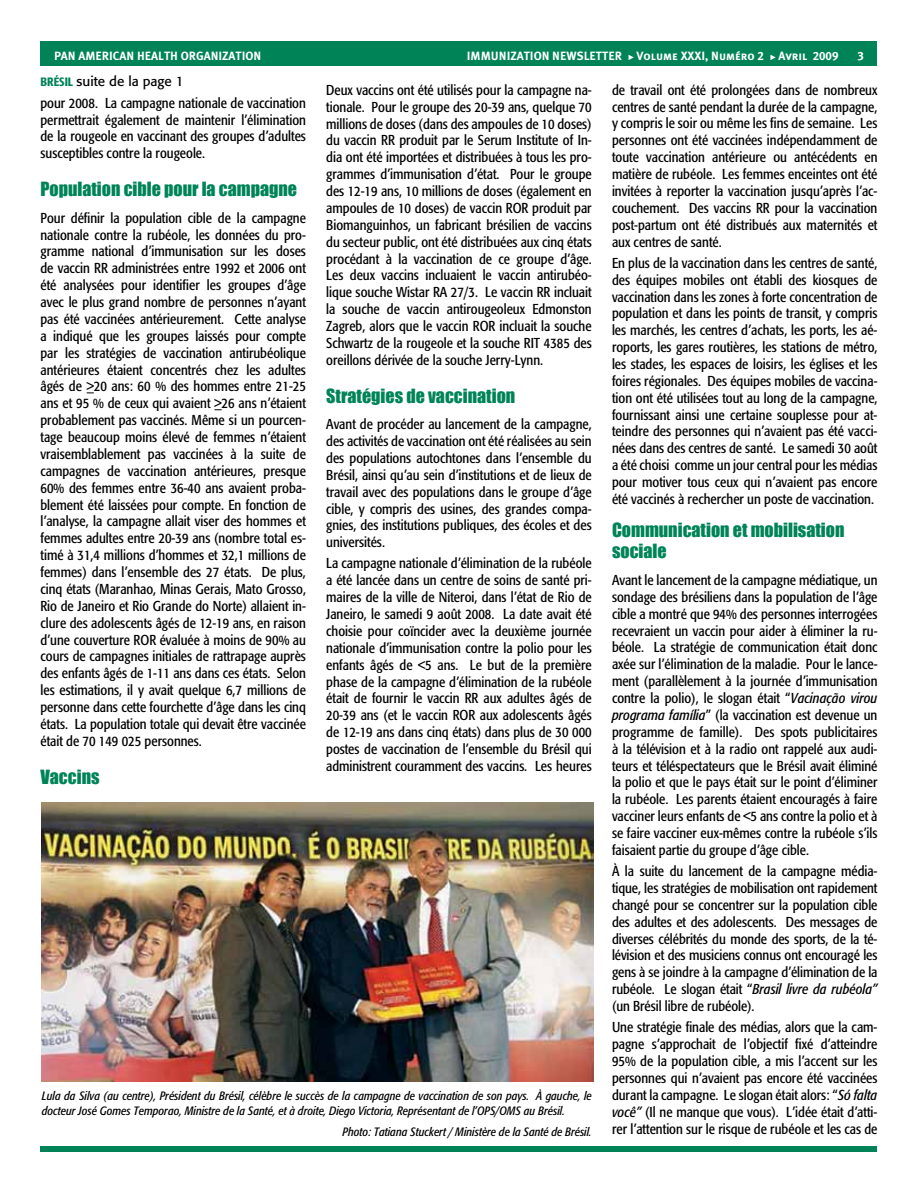
<style>
.page{position:relative;width:918px;height:1188px;background:#fff}
.page>*{position:absolute;margin:0;border:0;box-sizing:border-box;transform-origin:0 0}
.t1{font:18px/21.6px "Impact";color:#008457}
.t2{font:condensed 14.25px/16.8px "Formata";color:#000;text-align:justify}
.t3{font:13.5px "Formata";color:#000}
.t4{font:italic condensed 12px/15px "Formata";color:#000}
.t5{font:12px "Meta Plus Bold Caps";color:#fff}
.s1{font-weight:500;font-stretch:condensed;font-size:12px;color:#008457}
.s2{font-style:italic}
</style>
<div class="page">
<div style="left:40px;top:41px;width:838px;height:25px;background:#008457"></div>
<svg style="left:629px;top:55px;width:5px;height:5px"></svg>
<svg style="left:770px;top:55px;width:6px;height:5px"></svg>
<div style="left:40px;top:1146px;width:838px;height:6px;background:#008457"></div>
<img style="left:42px;top:803px;width:552px;height:278px">
<p class="t5" style="left:54px;top:49px;width:209px">PAN AMERICAN HEALTH ORGANIZATION</p>
<p class="t5" style="left:467px;top:49px;width:373px">IMMUNIZATION NEWSLETTER Volume XXXI, Numéro 2 Avril 2009</p>
<p class="t5" style="left:858px;top:49px;width:8px">3</p>
<p class="t3" style="left:40px;top:73px;width:145px"><span class="s1">BRÉSIL</span> suite de la page 1</p>
<p class="t2" style="left:40px;top:94px;width:267px">pour 2008. La campagne nationale de vaccination permettrait également de maintenir l’élimination de la rougeole en vaccinant des groupes d’adultes susceptibles contre la rougeole.</p>
<p class="t1" style="left:40px;top:178px;width:258px">Population cible pour la campagne</p>
<p class="t2" style="left:40px;top:209px;width:267px">Pour définir la population cible de la campagne nationale contre la rubéole, les données du pro&shy;gramme national d’immunisation sur les doses de vaccin RR administrées entre 1992 et 2006 ont été analysées pour identifier les groupes d’âge avec le plus grand nombre de personnes n’ayant pas été vaccinées antérieurement. Cette analyse a indiqué que les groupes laissés pour compte par les stratégies de vaccination antirubéolique antérieures étaient concentrés chez les adultes âgés de &gt;20 ans: 60 % des hommes entre 21-25 ans et 95 % de ceux qui avaient &gt;26 ans n’étaient probablement pas vaccinés. Même si un pourcen&shy;tage beaucoup moins élevé de femmes n’étaient vraisemblablement pas vaccinées à la suite de campagnes de vaccination antérieures, presque 60% des femmes entre 36-40 ans avaient proba&shy;blement été laissées pour compte. En fonction de l’analyse, la campagne allait viser des hommes et femmes adultes entre 20-39 ans (nombre total es&shy;timé à 31,4 millions d’hommes et 32,1 millions de femmes) dans l’ensemble des 27 états. De plus, cinq états (Maranhao, Minas Gerais, Mato Grosso, Rio de Janeiro et Rio Grande do Norte) allaient in&shy;clure des adolescents âgés de 12-19 ans, en raison d’une couverture ROR évaluée à moins de 90% au cours de campagnes initiales de rattrapage auprès des enfants âgés de 1-11 ans dans ces états. Selon les estimations, il y avait quelque 6,7 millions de personne dans cette fourchette d’âge dans les cinq états. La population totale qui devait être vaccinée était de 70 149 025 personnes.</p>
<p class="t1" style="left:40px;top:765px;width:61px">Vaccins</p>
<p class="t2" style="left:612px;top:81px;width:267px">de travail ont été prolongées dans de nombreux centres de santé pendant la durée de la campagne, y compris le soir ou même les fins de semaine. Les personnes ont été vaccinées indépendamment de toute vaccination antérieure ou antécédents en matière de rubéole. Les femmes enceintes ont été invitées à reporter la vaccination jusqu’après l’ac&shy;couchement. Des vaccins RR pour la vaccination post-partum ont été distribués aux maternités et aux centres de santé.</p>
<p class="t2" style="left:612px;top:254px;width:267px">En plus de la vaccination dans les centres de santé, des équipes mobiles ont établi des kiosques de vaccination dans les zones à forte concentration de population et dans les points de transit, y compris les marchés, les centres d’achats, les ports, les aé&shy;roports, les gares routières, les stations de métro, les stades, les espaces de loisirs, les églises et les foires régionales. Des équipes mobiles de vaccina&shy;tion ont été utilisées tout au long de la campagne, fournissant ainsi une certaine souplesse pour at&shy;teindre des personnes qui n’avaient pas été vacci&shy;nées dans des centres de santé. Le samedi 30 août a été choisi comme un jour central pour les médias pour motiver tous ceux qui n’avaient pas encore été vaccinés à rechercher un poste de vaccination.</p>
<p class="t1" style="left:612px;top:518px;width:234px">Communication et mobilisation sociale</p>
<p class="t2" style="left:612px;top:572px;width:267px">Avant le lancement de la campagne médiatique, un sondage des brésiliens dans la population de l’âge cible a montré que 94% des personnes interrogées recevraient un vaccin pour aider à éliminer la ru&shy;béole. La stratégie de communication était donc axée sur l’élimination de la maladie. Pour le lance&shy;ment (parallèlement à la journée d’immunisation contre la polio), le slogan était “<span class="s2">Vacinação virou programa família</span>” (la vaccination est devenue un programme de famille). Des spots publicitaires à la télévision et à la radio ont rappelé aux audi&shy;teurs et téléspectateurs que le Brésil avait éliminé la polio et que le pays était sur le point d’éliminer la rubéole. Les parents étaient encouragés à faire vacciner leurs enfants de &lt;5 ans contre la polio et à se faire vacciner eux-mêmes contre la rubéole s’ils faisaient partie du groupe d’âge cible.</p>
<p class="t2" style="left:612px;top:863px;width:267px">À la suite du lancement de la campagne média&shy;tique, les stratégies de mobilisation ont rapidement changé pour se concentrer sur la population cible des adultes et des adolescents. Des messages de diverses célébrités du monde des sports, de la té&shy;lévision et des musiciens connus ont encouragé les gens à se joindre à la campagne d’élimination de la rubéole. Le slogan était “<span class="s2">Brasil livre da rubéola” </span>(un Brésil libre de rubéole).</p>
<p class="t2" style="left:612px;top:1019px;width:267px">Une stratégie finale des médias, alors que la cam&shy;pagne s’approchait de l’objectif fixé d’atteindre 95% de la population cible, a mis l’accent sur les personnes qui n’avaient pas encore été vaccinées durant la campagne. Le slogan était alors: “<span class="s2">Só falta você”</span> (Il ne manque que vous). L’idée était d’atti&shy;rer l’attention sur le risque de rubéole et les cas de</p>
<p class="t2" style="left:326px;top:81px;width:267px">Deux vaccins ont été utilisés pour la campagne na&shy;tionale. Pour le groupe des 20-39 ans, quelque 70 millions de doses (dans des ampoules de 10 doses) du vaccin RR produit par le Serum Institute of In&shy;dia ont été importées et distribuées à tous les pro&shy;grammes d’immunisation d’état. Pour le groupe des 12-19 ans, 10 millions de doses (également en ampoules de 10 doses) de vaccin ROR produit par Biomanguinhos, un fabricant brésilien de vaccins du secteur public, ont été distribuées aux cinq états procédant à la vaccination de ce groupe d’âge.<br>Les deux vaccins incluaient le vaccin antirubéo&shy;lique souche Wistar RA 27/3. Le vaccin RR incluait la souche de vaccin antirougeoleux Edmonston Zagreb, alors que le vaccin ROR incluait la souche Schwartz de la rougeole et la souche RIT 4385 des oreillons dérivée de la souche Jerry-Lynn.</p>
<p class="t1" style="left:326px;top:384px;width:191px">Stratégies de vaccination</p>
<p class="t2" style="left:326px;top:416px;width:267px">Avant de procéder au lancement de la campagne, des activités de vaccination ont été réalisées au sein des populations autochtones dans l’ensemble du Brésil, ainsi qu’au sein d’institutions et de lieux de travail avec des populations dans le groupe d’âge cible, y compris des usines, des grandes compa&shy;gnies, des institutions publiques, des écoles et des universités.</p>
<p class="t2" style="left:326px;top:555px;width:267px">La campagne nationale d’élimination de la rubéole a été lancée dans un centre de soins de santé pri&shy;maires de la ville de Niteroi, dans l’état de Rio de Janeiro, le samedi 9 août 2008. La date avait été choisie pour coïncider avec la deuxième journée nationale d’immunisation contre la polio pour les enfants âgés de &lt;5 ans. Le but de la première phase de la campagne d’élimination de la rubéole était de fournir le vaccin RR aux adultes âgés de 20-39 ans (et le vaccin ROR aux adolescents âgés de 12-19 ans dans cinq états) dans plus de 30 000 postes de vaccination de l’ensemble du Brésil qui administrent couramment des vaccins. Les heures</p>
<p class="t4" style="left:42px;top:1088px;width:551px">Lula da Silva (au centre), Président du Brésil, célèbre le succès de la campagne de vaccination de son pays. À gauche, le docteur José Gomes Temporao, Ministre de la Santé, et à droite, Diego Victoria, Représentant de l’OPS/OMS au Brésil.</p>
<p class="t4" style="left:343px;top:1124px;width:251px">Photo: Tatiana Stuckert / Ministère de la Santé de Brésil.</p>
</div>
